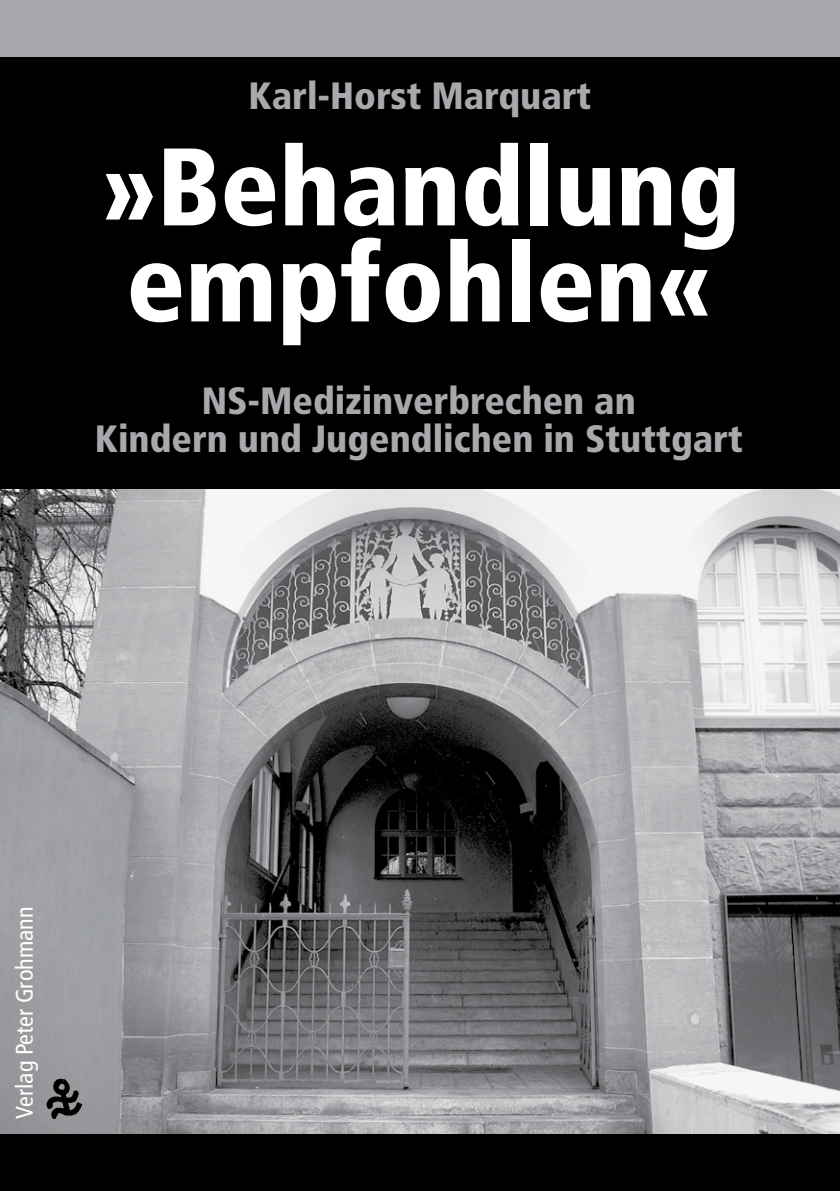
<style>
.page{position:relative;width:840px;height:1191px;background:#fff}
.page>*{position:absolute;margin:0;border:0;box-sizing:border-box;transform-origin:0 0}
.t1{font:900 condensed 110px/96px "Frutiger";color:#fff}
.t2{font:900 condensed 38px/38px "Frutiger";color:#a7a9ac;text-align:center}
.t3{font:condensed 24px "Frutiger";color:#fff}
</style>
<div class="page">
<div style="left:0;top:0;width:839px;height:1188px;background:#000"></div>
<img style="left:0;top:489px;width:839px;height:645px">
<img style="left:46px;top:1078px;width:35px;height:41px">
<div style="left:0;top:0;width:839px;height:57px;background:#a7a9ac"></div>
<div style="left:0;top:1134px;width:839px;height:57px;background:#000"></div>
<p class="t2" style="left:248px;top:77px;width:344px">Karl-Horst Marquart</p>
<h1 class="t1" style="left:100px;top:139px;width:641px">»Behandlung empfohlen«</h1>
<p class="t2" style="left:95px;top:381px;width:649px">NS-Medizinverbrechen an<br>Kindern und Jugendlichen in Stuttgart</p>
<p class="t3" style="left:11px;top:1118px;width:213px;rotate:-90deg">Verlag Peter Grohmann</p>
</div>
